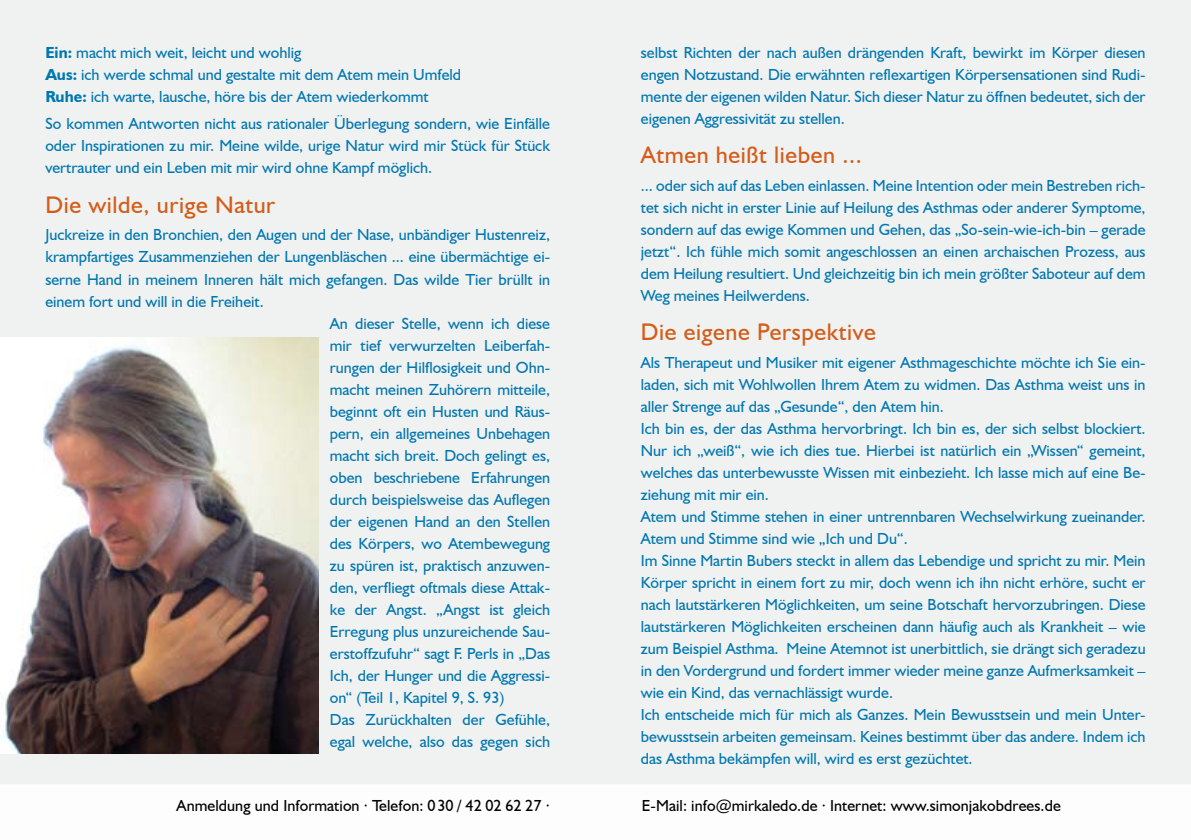
<style>
.page{position:relative;width:1191px;height:840px;background:#fff}
.page>*{position:absolute;margin:0;border:0;box-sizing:border-box;transform-origin:0 0}
.t1{font:24px "Humanist 521 BT";letter-spacing:.025em;color:#d35c18}
.t2{font:16px/22px "Humanist 521 BT";color:#0077af;text-align:justify}
.t3{font:16px "Humanist 521 BT";letter-spacing:.005em;color:#000}
.s1{font-weight:700}
</style>
<div class="page">
<div style="left:0;top:0;width:1191px;height:839px;background:#f0f1f1"></div>
<img style="left:0;top:337px;width:318px;height:416px">
<div style="left:0;top:784px;width:1191px;height:55px;background:#fff"></div>
<p class="t2" style="left:45px;top:41px;width:417px;text-align:left"><span class="s1">Ein:</span> macht mich weit, leicht und wohlig<br><span class="s1">Aus:</span> ich werde schmal und gestalte mit dem Atem mein Umfeld<br><span class="s1">Ruhe:</span> ich warte, lausche, höre bis der Atem wiederkommt</p>
<p class="t2" style="left:45px;top:112px;width:506px">So kommen Antworten nicht aus rationaler Überlegung sondern, wie Einfälle oder Inspirationen zu mir. Meine wilde, urige Natur wird mir Stück für Stück vertrauter und ein Leben mit mir wird ohne Kampf möglich.</p>
<h1 class="t1" style="left:45px;top:190px;width:231px">Die wilde, urige Natur</h1>
<p class="t2" style="left:45px;top:223px;width:506px">Juckreize in den Bronchien, den Augen und der Nase, unbändiger Hustenreiz,</p>
<p class="t2" style="left:45px;top:245px;width:506px">krampfartiges Zusammenziehen der Lungenbläschen ... eine übermächtige ei-</p>
<p class="t2" style="left:45px;top:267px;width:506px">serne Hand in meinem Inneren hält mich gefangen. Das wilde Tier brüllt in</p>
<p class="t2" style="left:45px;top:289px;width:220px">einem fort und will in die Freiheit.</p>
<p class="t2" style="left:330px;top:311px;width:222px">An dieser Stelle, wenn ich diese</p>
<p class="t2" style="left:330px;top:333px;width:222px">mir tief verwurzelten Leiberfah-</p>
<p class="t2" style="left:330px;top:355px;width:222px">rungen der Hilflosigkeit und Ohn-</p>
<p class="t2" style="left:330px;top:377px;width:222px">macht meinen Zuhörern mitteile,</p>
<p class="t2" style="left:330px;top:399px;width:222px">beginnt oft ein Husten und Räus-</p>
<p class="t2" style="left:330px;top:421px;width:222px">pern, ein allgemeines Unbehagen</p>
<p class="t2" style="left:330px;top:443px;width:222px">macht sich breit. Doch gelingt es,</p>
<p class="t2" style="left:330px;top:465px;width:222px">oben beschriebene Erfahrungen</p>
<p class="t2" style="left:330px;top:487px;width:222px">durch beispielsweise das Auflegen</p>
<p class="t2" style="left:330px;top:509px;width:222px">der eigenen Hand an den Stellen</p>
<p class="t2" style="left:330px;top:531px;width:222px">des Körpers, wo Atembewegung</p>
<p class="t2" style="left:330px;top:553px;width:222px">zu spüren ist, praktisch anzuwen-</p>
<p class="t2" style="left:330px;top:575px;width:222px">den, verfliegt oftmals diese Attak-</p>
<p class="t2" style="left:330px;top:597px;width:222px">ke der Angst. „Angst ist gleich</p>
<p class="t2" style="left:330px;top:619px;width:222px">Erregung plus unzureichende Sau-</p>
<p class="t2" style="left:330px;top:641px;width:222px">erstoffzufuhr“ sagt F. Perls in „Das</p>
<p class="t2" style="left:330px;top:663px;width:222px">Ich, der Hunger und die Aggressi-</p>
<p class="t2" style="left:330px;top:685px;width:176px">on“ (Teil 1, Kapitel 9, S. 93)</p>
<p class="t2" style="left:330px;top:707px;width:222px">Das Zurückhalten der Gefühle,</p>
<p class="t2" style="left:330px;top:729px;width:222px">egal welche, also das gegen sich</p>
<p class="t2" style="left:641px;top:41px;width:506px">selbst Richten der nach außen drängenden Kraft, bewirkt im Körper diesen engen Notzustand. Die erwähnten reflexartigen Körpersensationen sind Rudi&shy;mente der eigenen wilden Natur. Sich dieser Natur zu öffnen bedeutet, sich der eigenen Aggressivität zu stellen.</p>
<h1 class="t1" style="left:641px;top:140px;width:222px">Atmen heißt lieben ...</h1>
<p class="t2" style="left:641px;top:174px;width:506px">... oder sich auf das Leben einlassen. Meine Intention oder mein Bestreben rich&shy;tet sich nicht in erster Linie auf Heilung des Asthmas oder anderer Symptome, sondern auf das ewige Kommen und Gehen, das „So-sein-wie-ich-bin – gerade jetzt“. Ich fühle mich somit angeschlossen an einen archaischen Prozess, aus dem Heilung resultiert. Und gleichzeitig bin ich mein größter Saboteur auf dem Weg meines Heilwerdens.</p>
<h1 class="t1" style="left:641px;top:317px;width:236px">Die eigene Perspektive</h1>
<p class="t2" style="left:641px;top:351px;width:506px;text-align:left">Als Therapeut und Musiker mit eigener Asthmageschichte möchte ich Sie ein&shy;laden, sich mit Wohlwollen Ihrem Atem zu widmen. Das Asthma weist uns in aller Strenge auf das „Gesunde“, den Atem hin.<br>Ich bin es, der das Asthma hervorbringt. Ich bin es, der sich selbst blockiert.<br>Nur ich „weiß“, wie ich dies tue. Hierbei ist natürlich ein „Wissen“ gemeint, welches das unterbewusste Wissen mit einbezieht. Ich lasse mich auf eine Be&shy;ziehung mit mir ein.<br>Atem und Stimme stehen in einer untrennbaren Wechselwirkung zueinander.<br>Atem und Stimme sind wie „Ich und Du“.<br>Im Sinne Martin Bubers steckt in allem das Lebendige und spricht zu mir. Mein Körper spricht in einem fort zu mir, doch wenn ich ihn nicht erhöre, sucht er nach lautstärkeren Möglichkeiten, um seine Botschaft hervorzubringen. Diese lautstärkeren Möglichkeiten erscheinen dann häufig auch als Krankheit – wie zum Beispiel Asthma. Meine Atemnot ist unerbittlich, sie drängt sich geradezu in den Vordergrund und fordert immer wieder meine ganze Aufmerksamkeit – wie ein Kind, das vernachlässigt wurde.<br>Ich entscheide mich für mich als Ganzes. Mein Bewusstsein und mein Unter&shy;bewusstsein arbeiten gemeinsam. Keines bestimmt über das andere. Indem ich das Asthma bekämpfen will, wird es erst gezüchtet.</p>
<p class="t3" style="left:177px;top:795px;width:374px">Anmeldung und Information · Telefon: 030 / 42 02 62 27 ·</p>
<p class="t3" style="left:642px;top:795px;width:420px">E-Mail: info@mirkaledo.de · Internet: www.simonjakobdrees.de</p>
</div>
